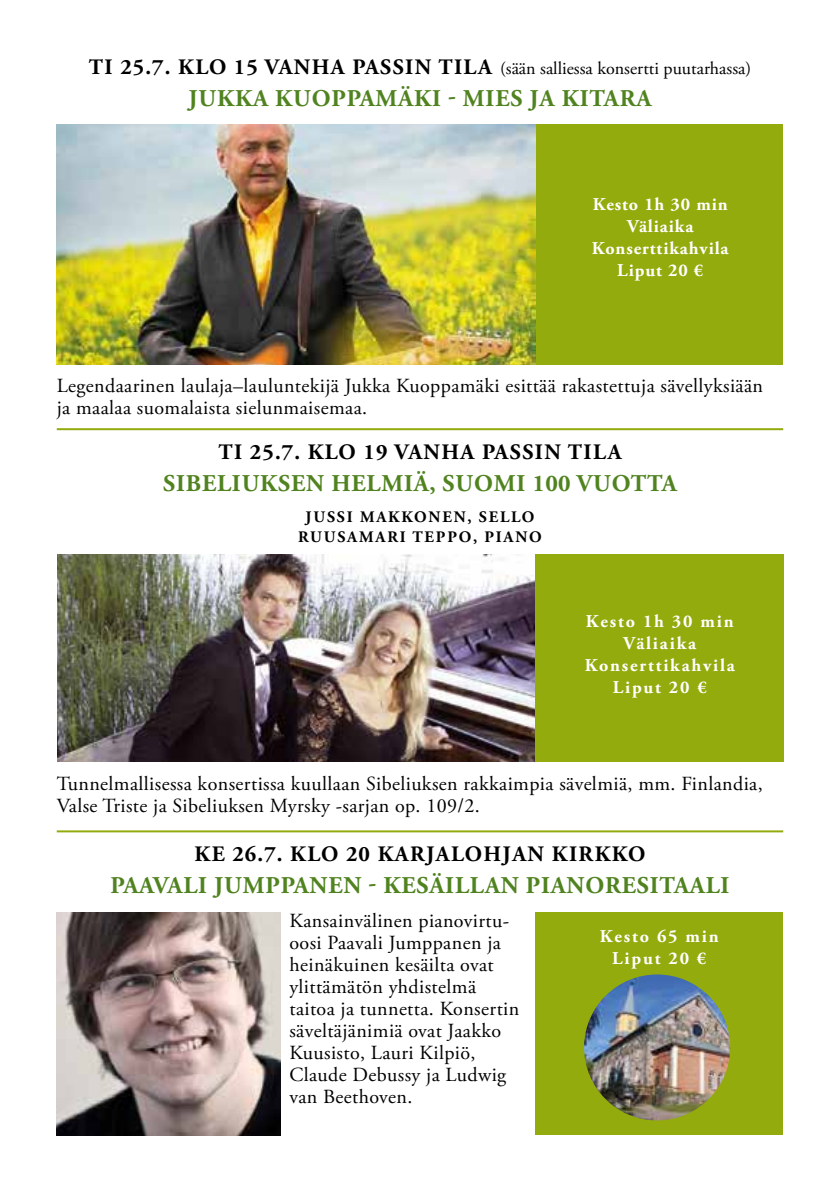
<style>
.page{position:relative;width:840px;height:1191px;background:#fff}
.page>*{position:absolute;margin:0;border:0;box-sizing:border-box;transform-origin:0 0}
.t1{font:700 24px "Adobe Garamond Pro";letter-spacing:.035em;color:#50831f}
.t2{font:700 22px "Adobe Garamond Pro";letter-spacing:.065em;color:#000}
.t3{font:20px/22px "Adobe Garamond Pro";letter-spacing:.02em;color:#000}
.t4{font:18px "Adobe Garamond Pro";color:#000}
.t5{font:700 18px/22px "Adobe Garamond Pro";letter-spacing:.1em;color:#fff;text-align:center}
.t6{font:700 18px/22px "Adobe Garamond Pro";letter-spacing:.05em;color:#fff;text-align:center}
.t7{font:700 16px/20px "Adobe Garamond Pro";letter-spacing:.115em;color:#000;text-align:center}
.s1{font-weight:700;font-size:22px}
</style>
<div class="page">
<img style="left:58px;top:554px;width:477px;height:208px">
<div style="left:535px;top:124px;width:247px;height:240px;background:#94ab0d"></div>
<img style="left:57px;top:124px;width:478px;height:240px">
<div style="left:535px;top:554px;width:248px;height:208px;background:#94ab0d"></div>
<div style="left:535px;top:912px;width:247px;height:222px;background:#94ab0d"></div>
<img style="left:583px;top:974px;width:146px;height:146px;border-radius:73px">
<img style="left:57px;top:912px;width:224px;height:223px">
<hr style="left:57px;top:428px;width:725px;height:2px;background:#94ab0d">
<hr style="left:57px;top:830px;width:725px;height:2px;background:#94ab0d">
<p class="t4" style="left:89px;top:58px;width:663px"><span class="s1">TI 25.7. KLO 15 VANHA PASSIN TILA</span> (sään salliessa konsertti puutarhassa)</p>
<p class="t1" style="left:188px;top:85px;width:464px">JUKKA KUOPPAMÄKI - MIES JA KITARA</p>
<p class="t6" style="left:591px;top:193px;width:138px">Kesto 1h 30 min<br>Väliaika<br>Konserttikahvila<br>Liput 20 €</p>
<p class="t3" style="left:57px;top:375px;width:707px">Legendaarinen laulaja–lauluntekijä Jukka Kuoppamäki esittää rakastettuja sävellyksiään ja maalaa suomalaista sielunmaisemaa.</p>
<p class="t2" style="left:218px;top:439px;width:404px">TI 25.7. KLO 19 VANHA PASSIN TILA</p>
<p class="t1" style="left:163px;top:469px;width:514px">SIBELIUKSEN HELMIÄ, SUOMI 100 VUOTTA</p>
<p class="t7" style="left:298px;top:507px;width:245px">JUSSI MAKKONEN, SELLO<br>RUUSAMARI TEPPO, PIANO</p>
<p class="t5" style="left:584px;top:611px;width:152px">Kesto 1h 30 min<br>Väliaika<br>Konserttikahvila<br>Liput 20 €</p>
<p class="t3" style="left:57px;top:773px;width:707px">Tunnelmallisessa konsertissa kuullaan Sibeliuksen rakkaimpia sävelmiä, mm. Finlandia,<br>Valse Triste ja Sibeliuksen Myrsky -sarjan op. 109/2.</p>
<p class="t2" style="left:194px;top:841px;width:452px">KE 26.7. KLO 20 KARJALOHJAN KIRKKO</p>
<p class="t1" style="left:110px;top:872px;width:620px">PAAVALI JUMPPANEN - KESÄILLAN PIANORESITAALI</p>
<p class="t3" style="left:289px;top:910px;width:231px">Kansainvälinen pianovirtu&shy;oosi Paavali Jumppanen ja heinäkuinen kesäilta ovat ylittämätön yhdistelmä taitoa ja tunnetta. Konsertin säveltäjänimiä ovat Jaakko<br>Kuusisto, Lauri Kilpiö,<br>Claude Debussy ja Ludwig van Beethoven.</p>
<p class="t5" style="left:599px;top:925px;width:120px">Kesto 65 min<br>Liput 20 €</p>
</div>
